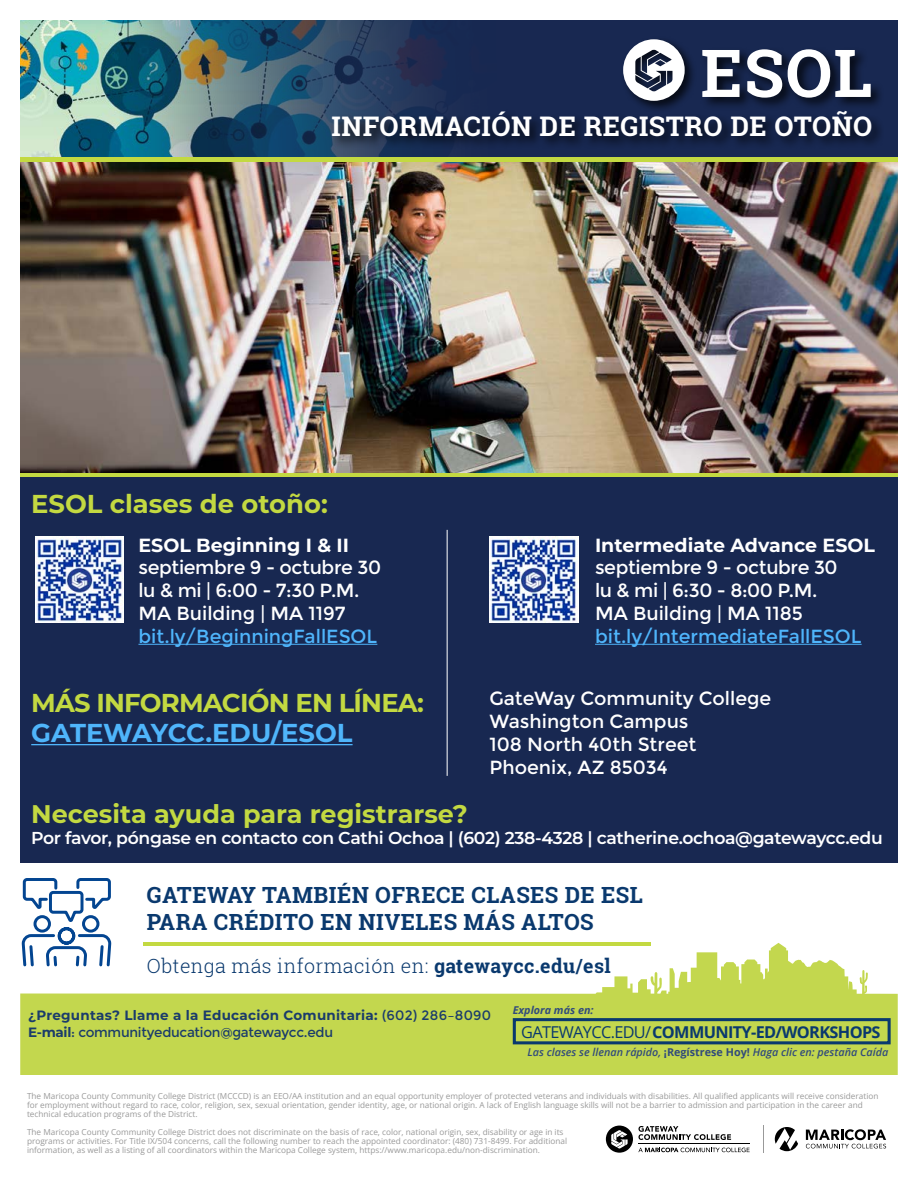
<style>
.page{position:relative;width:918px;height:1188px;background:#fff}
.page>*{position:absolute;margin:0;border:0;box-sizing:border-box;transform-origin:0 0}
.t1{font:700 66.15px "Roboto Slab";color:#fff}
.t2{font:700 27px "Roboto Slab";letter-spacing:.02em;color:#fff}
.t3{font:700 25.8px "Montserrat";letter-spacing:-.03em;color:#c3d941}
.t4{font:700 25.8px "Montserrat";color:#4fb5fb}
.t5{font:700 25.8px "Montserrat";color:#c3d941}
.t6{font:700 25.5px "Montserrat";color:#c3d941}
.t7{font:700 22.35px/26.7px "Roboto Slab";letter-spacing:.02em;color:#0a396e}
.t8{font:300 19.65px "Roboto Slab";letter-spacing:.02em;color:#0a396e}
.t9{font:19.05px/22.8px "Montserrat";letter-spacing:-.02em;color:#fff}
.t10{font:19.05px/22.8px "Montserrat";color:#fff}
.t11{font:19.05px "Montserrat";color:#4fb5fb}
.t12{font:700 19.05px "Montserrat";color:#fff}
.t13{font:600 17.25px "Montserrat";letter-spacing:-.02em;color:#fff}
.t14{font:700 16.35px "Open Sans";letter-spacing:-.04em;color:#0a396e}
.t15{font:700 13.5px/17.2px "Montserrat";letter-spacing:.02em;color:#1b3c6b}
.t16{font:italic 600 10.8px "Open Sans";color:#314b7c}
.t17{font:italic 700 10.8px "Open Sans";color:#314b7c}
.t18{font:8.25px/9px "Open Sans";color:#999}
.s1{font-weight:700}
.s2{font-weight:400}
.s3{font-weight:700;font-style:normal}
</style>
<div class="page">
<svg style="left:20px;top:943px;width:878px;height:132px;fill:#c3d74e"></svg>
<div style="left:20px;top:20px;width:878px;height:140px;background:#182851"></div>
<div style="left:513px;top:1018px;width:378px;height:26px;border:3px solid #0a396e"></div>
<img style="left:20px;top:20px;width:414px;height:137px">
<div style="left:20px;top:157px;width:878px;height:6px;background:#c3d941"></div>
<svg style="left:606px;top:1126px;width:144px;height:27px"></svg>
<svg style="left:775px;top:1127px;width:23px;height:24px"></svg>
<svg style="left:806px;top:1129px;width:80px;height:19px"></svg>
<svg style="left:763px;top:1125px;width:1px;height:28px"></svg>
<div style="left:329px;top:47px;width:555px;height:102px;background:#000;opacity:.75"></div>
<div style="left:620px;top:36px;width:77px;height:77px;background:#000;opacity:.75"></div>
<svg style="left:623px;top:39px;width:62px;height:62px"></svg>
<hr style="left:144px;top:943px;width:507px;height:3px;background:#c3d941">
<svg style="left:20px;top:878px;width:93px;height:90px"></svg>
<div style="left:20px;top:163px;width:878px;height:700px;background:#182851"></div>
<hr style="left:31px;top:744px;width:322px;height:1px;background:#4fb5fb">
<img style="left:20px;top:162px;width:878px;height:311px">
<hr style="left:20px;top:473px;width:878px;height:3px;background:#c3d941">
<hr style="left:138px;top:644px;width:239px;height:1px;background:#4fb5fb">
<hr style="left:595px;top:644px;width:267px;height:1px;background:#4fb5fb">
<img style="left:35px;top:537px;width:89px;height:86px">
<img style="left:490px;top:537px;width:88px;height:86px">
<hr style="left:447px;top:530px;width:1px;height:246px;background:#fff">
<h1 class="t1" style="left:701px;top:28px;width:173px">ESOL</h1>
<h2 class="t2" style="left:332px;top:108px;width:542px">INFORMACIÓN DE REGISTRO DE OTOÑO</h2>
<h3 class="t5" style="left:31px;top:485px;width:298px">ESOL clases de otoño:</h3>
<h3 class="t12" style="left:138px;top:531px;width:212px">ESOL Beginning I &amp; II</h3>
<h3 class="t9" style="left:138px;top:557px;width:244px">septiembre 9 - octubre 30 lu &amp; mi | 6:00 - 7:30 P.M.<br>MA Building | MA 1197</h3>
<h3 class="t11" style="left:138px;top:625px;width:240px">bit.ly/BeginningFallESOL</h3>
<h3 class="t3" style="left:31px;top:684px;width:394px">MÁS INFORMACIÓN EN LÍNEA:</h3>
<h3 class="t4" style="left:31px;top:714px;width:323px">GATEWAYCC.EDU/ESOL</h3>
<h3 class="t12" style="left:595px;top:531px;width:281px">Intermediate Advance ESOL</h3>
<h3 class="t9" style="left:595px;top:557px;width:244px">septiembre 9 - octubre 30 lu &amp; mi | 6:30 - 8:00 P.M.<br>MA Building | MA 1185</h3>
<h3 class="t11" style="left:595px;top:625px;width:268px">bit.ly/IntermediateFallESOL</h3>
<h3 class="t10" style="left:490px;top:688px;width:283px">GateWay Community College<br>Washington Campus<br>108 North 40th Street<br>Phoenix, AZ 85034</h3>
<h3 class="t6" style="left:31px;top:796px;width:438px">Necesita ayuda para registrarse?</h3>
<h3 class="t13" style="left:31px;top:825px;width:853px">Por favor, póngase en contacto con Cathi Ochoa | (602) 238-4328 | catherine.ochoa@gatewaycc.edu</h3>
<h3 class="t7" style="left:147px;top:882px;width:497px">GATEWAY TAMBIÉN OFRECE CLASES DE ESL<br>PARA CRÉDITO EN NIVELES MÁS ALTOS</h3>
<h3 class="t8" style="left:147px;top:953px;width:465px">Obtenga más información en: <span class="s1">gatewaycc.edu/esl</span></h3>
<h3 class="t15" style="left:28px;top:1006px;width:464px">¿Preguntas? Llame a la Educación Comunitaria: <span class="s2">(602) 286–8090<br></span>E-mail<span class="s2">: communityeducation@gatewaycc.edu</span></h3>
<h3 class="t17" style="left:513px;top:1002px;width:82px">Explora más en:</h3>
<h3 class="t14" style="left:521px;top:1020px;width:361px"><span class="s2">GATEWAYCC.EDU/</span>COMMUNITY-ED/WORKSHOPS</h3>
<h3 class="t16" style="left:528px;top:1045px;width:362px">Las clases se llenan rápido, <span class="s3">¡Regístrese Hoy!</span> Haga clic en: pestaña Caída</h3>
<p class="t18" style="left:27px;top:1091px;width:853px">The Maricopa County Community College District (MCCCD) is an EEO/AA institution and an equal opportunity employer of protected veterans and individuals with disabilities. All qualified applicants will receive consideration for employment without regard to race, color, religion, sex, sexual orientation, gender identity, age, or national origin. A lack of English language skills will not be a barrier to admission and participation in the career and technical education programs of the District.</p>
<p class="t18" style="left:27px;top:1127px;width:542px">The Maricopa County Community College District does not discriminate on the basis of race, color, national origin, sex, disability or age in its programs or activities. For Title IX/504 concerns, call the following number to reach the appointed coordinator: (480) 731-8499. For additional information, as well as a listing of all coordinators within the Maricopa College system, https://www.maricopa.edu/non-discrimination.</p>
</div>
